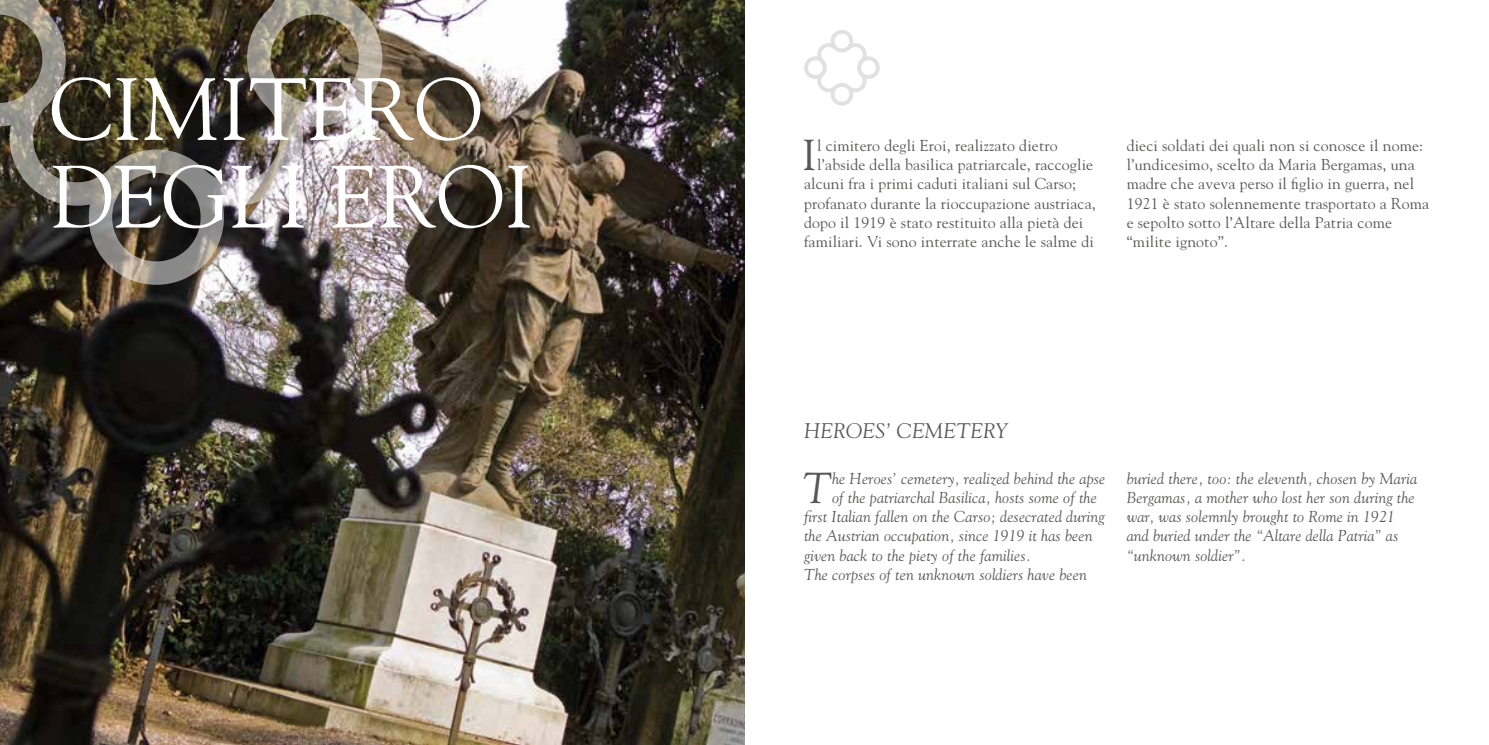
<style>
.page{position:relative;width:1489px;height:745px;background:#fff}
.page>*{position:absolute;margin:0;border:0;box-sizing:border-box;transform-origin:0 0}
.t1{font:87.5px/87.5px "Goudy Std";color:#fff}
.t2{font:43.05px "Goudy Std";color:#575756}
.t3{font:italic 43.05px "Goudy Std";color:#575756}
.t4{font:italic 21px "Goudy Std";color:#575756}
.t5{font:15.75px/19.2px "Goudy Std";letter-spacing:.01em;color:#575756}
.t6{font:italic 15.75px/19.2px "Goudy Std";letter-spacing:.01em;color:#575756}
</style>
<div class="page">
<img style="left:0;top:0;width:744px;height:744px">
<img style="left:0;top:0;width:384px;height:286px">
<svg style="left:804px;top:30px;width:76px;height:76px"></svg>
<h1 class="t1" style="left:50px;top:64px;width:316px">Cimitero degli</h1>
<h1 class="t1" style="left:329px;top:152px;width:51px">eroi</h1>
<h2 class="t2" style="left:802px;top:128px;width:16px">I</h2>
<p class="t5" style="left:817px;top:135px;width:242px">l cimitero degli Eroi, realizzato dietro</p>
<p class="t5" style="left:817px;top:155px;width:278px">l’abside della basilica patriarcale, raccoglie</p>
<p class="t5" style="left:804px;top:174px;width:274px">alcuni fra i primi caduti italiani sul Carso;</p>
<p class="t5" style="left:804px;top:193px;width:293px">profanato durante la rioccupazione austriaca,</p>
<p class="t5" style="left:804px;top:212px;width:281px">dopo il 1919 è stato restituito alla pietà dei</p>
<p class="t5" style="left:804px;top:232px;width:291px">familiari. Vi sono interrate anche le salme di</p>
<p class="t5" style="left:1126px;top:135px;width:304px">dieci soldati dei quali non si conosce il nome: l’undicesimo, scelto da Maria Bergamas, una madre che aveva perso il figlio in guerra, nel 1921 è stato solennemente trasportato a Roma e sepolto sotto l’Altare della Patria come “milite ignoto”.</p>
<h3 class="t4" style="left:804px;top:417px;width:31px">Heroes</h3>
<h3 class="t4" style="left:885px;top:417px;width:26px">’ cemetery</h3>
<h2 class="t3" style="left:802px;top:461px;width:30px">T</h2>
<p class="t6" style="left:832px;top:468px;width:275px">he Heroes’ cemetery, realized behind the apse</p>
<p class="t6" style="left:832px;top:487px;width:266px">of the patriarchal Basilica, hosts some of the</p>
<p class="t6" style="left:804px;top:506px;width:302px">first Italian fallen on the Carso; desecrated during</p>
<p class="t6" style="left:804px;top:526px;width:290px">the Austrian occupation, since 1919 it has been</p>
<p class="t6" style="left:804px;top:545px;width:229px">given back to the piety of the families.</p>
<p class="t6" style="left:804px;top:564px;width:284px">The corpses of ten unknown soldiers have been</p>
<p class="t6" style="left:1126px;top:468px;width:292px">buried there, too: the eleventh, chosen by Maria Bergamas, a mother who lost her son during the war, was solemnly brought to Rome in 1921 and buried under the “Altare della Patria” as “unknown soldier”.</p>
</div>
